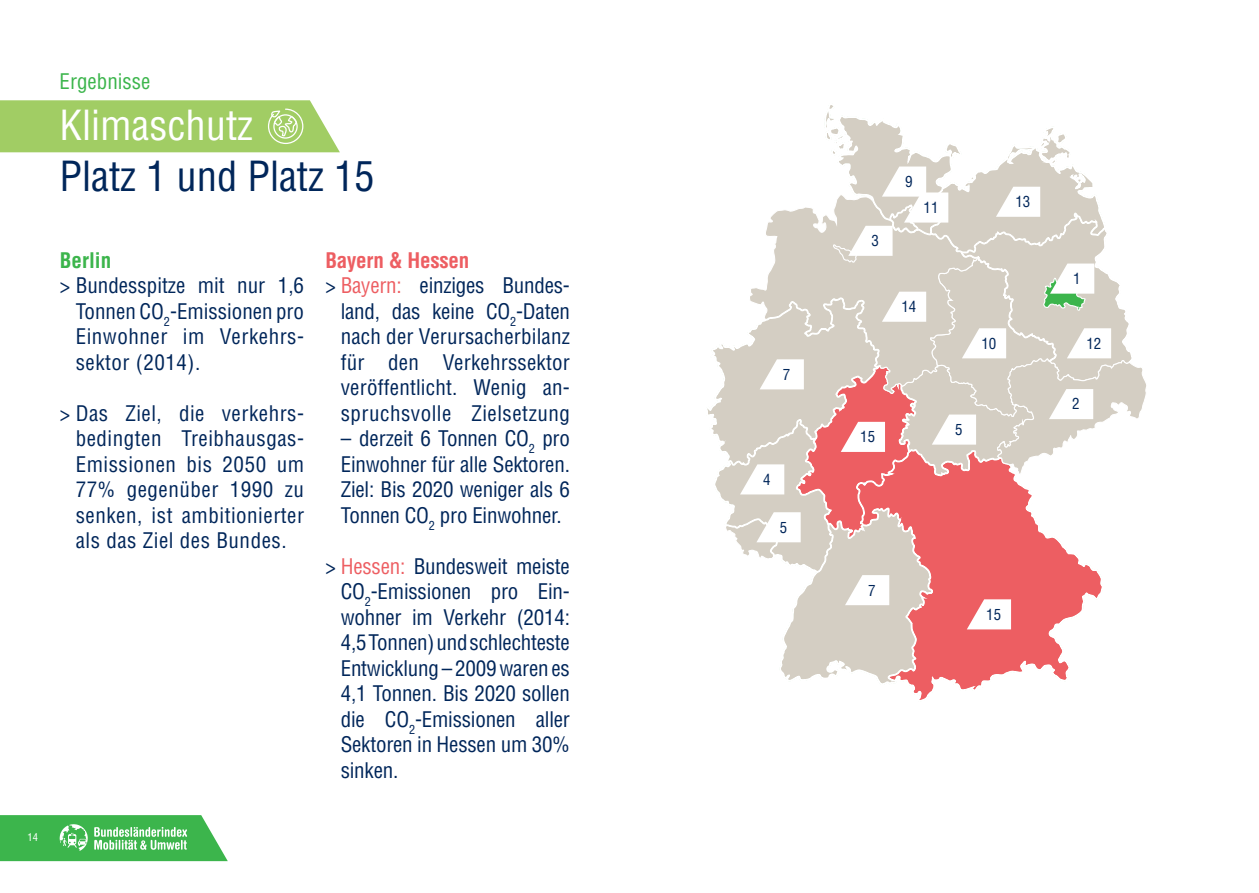
<style>
.page{position:relative;width:1259px;height:893px;background:#fff}
.page>*{position:absolute;margin:0;border:0;box-sizing:border-box;transform-origin:0 0}
.Überschrift{font:condensed 40.5px/51px "Helvetica LT Std";color:#00265a}
.Fließtext{font:condensed 21px/25.5px "Helvetica LT Std";letter-spacing:.01em;color:#00265a;text-align:justify}
.Subline_Minuskeln{font:700 condensed 21px "Helvetica LT Std";letter-spacing:-.01em;color:#ed5e62}
.Kapitel_Überschrift{font:condensed 21px "Helvetica LT Std";color:#3cb54c}
.Subline_Minuskeln-2{font:700 condensed 21px "Helvetica LT Std";color:#3cb54c}
.Subinfo_Fließtext{font:condensed 15px "Helvetica LT Std";color:#00265a}
.t1{font:condensed 10.5px "Helvetica LT Std";color:#fff}
.s1{color:#fff}
.s2{color:#ed5e62}
</style>
<div class="page">
<svg style="left:0;top:815px;width:228px;height:46px;background:#5bc069"></svg>
<svg style="left:0;top:100px;width:340px;height:52px;background:#a7d06e"></svg>
<svg style="left:707px;top:105px;width:439px;height:581px"></svg>
<p class="Kapitel_Überschrift" style="left:60px;top:68px;width:92px">Ergebnisse</p>
<p class="Überschrift" style="left:60px;top:100px;width:317px"><span class="s1">Klimaschutz<br></span>Platz 1 und Platz 15</p>
<p class="t1" style="left:28px;top:831px;width:12px">14</p>
<p class="Subline_Minuskeln-2" style="left:60px;top:247px;width:53px">Berlin</p>
<p class="Fließtext" style="left:76px;top:273px;width:230px;text-indent:-16px">&gt; Bundesspitze mit nur 1,6<br>Tonnen CO<sub>2</sub>-Emissionen pro Einwohner im Verkehrs&shy;sektor (2014).</p>
<p class="Fließtext" style="left:76px;top:400px;width:230px;text-indent:-16px">&gt; Das Ziel, die verkehrs&shy;bedingten Treibhausgas-Emissionen bis 2050 um 77% gegenüber 1990 zu senken, ist ambitionierter als das Ziel des Bundes.</p>
<p class="Subline_Minuskeln" style="left:325px;top:247px;width:146px">Bayern &amp; Hessen</p>
<p class="Fließtext" style="left:341px;top:273px;width:231px;text-indent:-15px">&gt; <span class="s2">Bayern:</span> einziges Bundes&shy;land, das keine CO<sub>2</sub>-Daten nach der Verursacherbilanz für den Verkehrssektor veröffentlicht. Wenig an&shy;spruchsvolle Zielsetzung</p>
<p class="Fließtext" style="left:341px;top:426px;width:231px">– derzeit 6 Tonnen CO<sub>2</sub> pro Einwohner für alle Sektoren.<br>Ziel: Bis 2020 weniger als 6<br>Tonnen CO<sub>2</sub> pro Einwohner.</p>
<p class="Fließtext" style="left:341px;top:553px;width:231px;text-indent:-15px">&gt; <span class="s2">Hessen:</span> Bundesweit meiste CO<sub>2</sub>-Emissionen pro Ein&shy;wohner im Verkehr (2014:<br>4,5 Tonnen) und schlechteste Entwicklung – 2009 waren es 4,1 Tonnen. Bis 2020 sollen die CO<sub>2</sub>-Emissionen aller Sektoren in Hessen um 30% sinken.</p>
<p class="Subinfo_Fließtext" style="left:783px;top:365px;width:9px">7</p>
<p class="Subinfo_Fließtext" style="left:763px;top:470px;width:9px">4</p>
<p class="Subinfo_Fließtext" style="left:779px;top:518px;width:9px">5</p>
<p class="Subinfo_Fließtext" style="left:871px;top:231px;width:9px">3</p>
<p class="Subinfo_Fließtext" style="left:905px;top:172px;width:9px">9</p>
<p class="Subinfo_Fließtext" style="left:923px;top:198px;width:16px">11</p>
<p class="Subinfo_Fließtext" style="left:901px;top:297px;width:16px">14</p>
<p class="Subinfo_Fließtext" style="left:1015px;top:192px;width:16px">13</p>
<p class="Subinfo_Fließtext" style="left:981px;top:334px;width:16px">10</p>
<p class="Subinfo_Fließtext" style="left:860px;top:427px;width:16px">15</p>
<p class="Subinfo_Fließtext" style="left:955px;top:420px;width:9px">5</p>
<p class="Subinfo_Fließtext" style="left:1073px;top:269px;width:9px">1</p>
<p class="Subinfo_Fließtext" style="left:1086px;top:334px;width:16px">12</p>
<p class="Subinfo_Fließtext" style="left:1072px;top:395px;width:9px">2</p>
<p class="Subinfo_Fließtext" style="left:868px;top:581px;width:9px">7</p>
<p class="Subinfo_Fließtext" style="left:986px;top:605px;width:16px">15</p>
</div>
